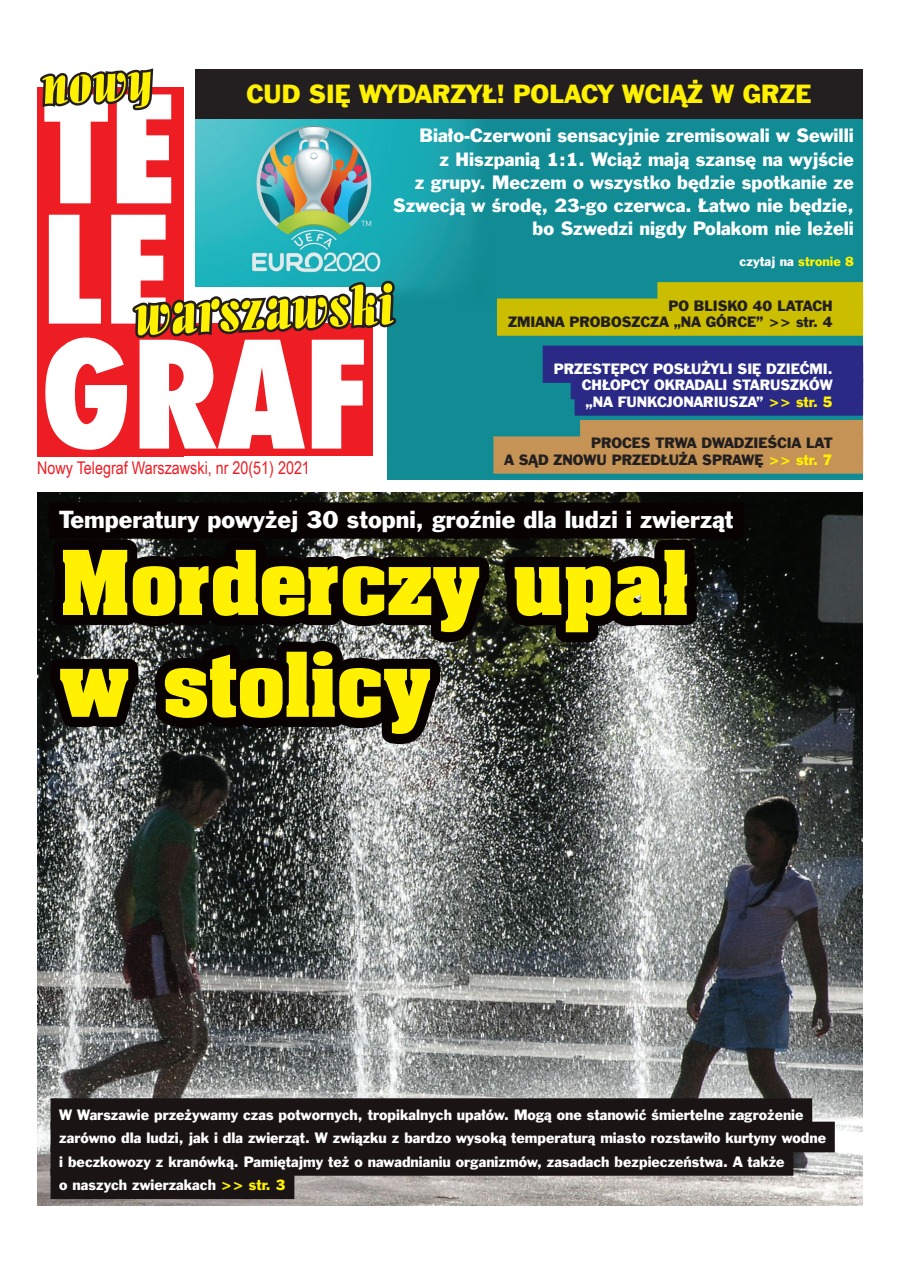
<style>
.page{position:relative;width:900px;height:1276px;background:#fff}
.page>*{position:absolute;margin:0;border:0;box-sizing:border-box;transform-origin:0 0}
.t1{font:700 76px/101.8px "Aardvark";color:#fff101}
.t2{font:55.75px "Allegro BT";color:#fff101}
.t3{font:52.62px "Allegro BT";color:#fff101}
.t4{font:24px "Frank Goth EU";color:#fff101}
.t5{font:22.5px "Frank Goth EU";color:#fff}
.t6{font:17.62px/23.1px "Frank Goth EU";color:#fff;text-align:right}
.t7{font:17.5px "Arial Narrow";color:#ee1d23}
.t8{font:13.75px/23.4px "Frank Goth EU";color:#fff}
.t9{font:13.62px/16.4px "Frank Goth EU";color:#231f20}
.t10{font:13.62px/16.4px "Frank Goth EU";color:#fff;text-align:justify}
.t11{font:13.62px "Frank Goth EU";color:#fff101}
.t12{font:12.25px "Frank Goth EU";color:#fff}
.s1{color:#fff101}
</style>
<div class="page">
<img style="left:37px;top:492px;width:826px;height:713px">
<div style="left:190px;top:69px;width:673px;height:411px;background:#118c94"></div>
<div style="left:49px;top:502px;width:695px;height:37px;background:#080302"></div>
<div style="left:543px;top:346px;width:320px;height:37px;background:#2a2a86"></div>
<div style="left:575px;top:378px;width:288px;height:38px;background:#2a2a86"></div>
<div style="left:580px;top:420px;width:283px;height:37px;background:#c49355"></div>
<div style="left:493px;top:436px;width:370px;height:37px;background:#c49355"></div>
<div style="left:657px;top:282px;width:206px;height:37px;background:#cbbe01"></div>
<div style="left:497px;top:298px;width:366px;height:38px;background:#cbbe01"></div>
<svg style="left:37px;top:68px;width:678px;height:711px"></svg>
<div style="left:51px;top:1098px;width:761px;height:31px;background:#1a1415"></div>
<div style="left:51px;top:1121px;width:784px;height:31px;background:#1a1415"></div>
<div style="left:51px;top:1145px;width:742px;height:30px;background:#1a1415"></div>
<div style="left:51px;top:1168px;width:243px;height:31px;background:#1a1415"></div>
<div style="left:195px;top:69px;width:668px;height:50px;background:#231f20"></div>
<h3 class="t3" style="left:41px;top:55px;width:113px;rotate:-2deg">nowy</h3>
<h3 class="t4" style="left:247px;top:80px;width:131px">Cud się WYDARZYŁ</h3>
<h3 class="t4" style="left:497px;top:80px;width:316px">! Polacy wciąż w grze</h3>
<p class="t6" style="left:393px;top:126px;width:462px">Biało-Czerwoni sensacyjnie zremisowali w Sewilli<br>z Hiszpanią 1:1. Wciąż mają szansę na wyjście<br>z grupy. Meczem o wszystko będzie spotkanie ze Szwecją w środę, 23-go czerwca. Łatwo nie będzie, bo Szwedzi nigdy Polakom nie leżeli</p>
<p class="t12" style="left:740px;top:254px;width:116px">czytaj na <span class="s1">stronie 8</span></p>
<h2 class="t2" style="left:133px;top:282px;width:262px;rotate:-2deg">warszawski</h2>
<p class="t9" style="left:508px;top:298px;width:326px;text-align:right">Po blisko 40 latach<br>Zmiana proboszcza „na górce” &gt;&gt; str. 4</p>
<p class="t7" style="left:37px;top:455px;width:274px">Nowy Telegraf Warszawski, nr 20(51) 2021</p>
<p class="t10" style="left:582px;top:362px;width:252px;text-indent:-28px">Przestępcy posłużyli się dziećmi.<br>Chłopcy okradali staruszków „na funkcjonariusza” <span class="s1">&gt;&gt; str. 5</span></p>
<p class="t9" style="left:505px;top:436px;width:326px;text-indent:87px">Proces trwa dwadzieścia lat a sąd znowu PRZEDŁUŻA</p>
<p class="t9" style="left:702px;top:453px;width:31px">SPRAWĘ</p>
<p class="t11" style="left:768px;top:451px;width:66px">&gt;&gt; str. 7</p>
<h3 class="t5" style="left:59px;top:506px;width:676px">Temperatury powyżej 30 stopni, groźnie dla ludzi i zwierząt</h3>
<h1 class="t1" style="left:59px;top:532px;width:631px">Morderczy upał w stolicy</h1>
<p class="t8" style="left:59px;top:1104px;width:768px">W Warszawie przeżywamy czas potwornych, tropikalnych upałów. Mogą one stanowić śmiertelne zagrożenie zarówno dla ludzi, jak i dla zwierząt. W związku z bardzo wysoką temperaturą miasto rozstawiło kurtyny wodne i beczkowozy z kranówką. Pamiętajmy też o nawadnianiu organizmów, zasadach bezpieczeństwa. A także<br>o naszych zwierzakach <span class="s1">&gt;&gt; str. 3</span></p>
</div>
